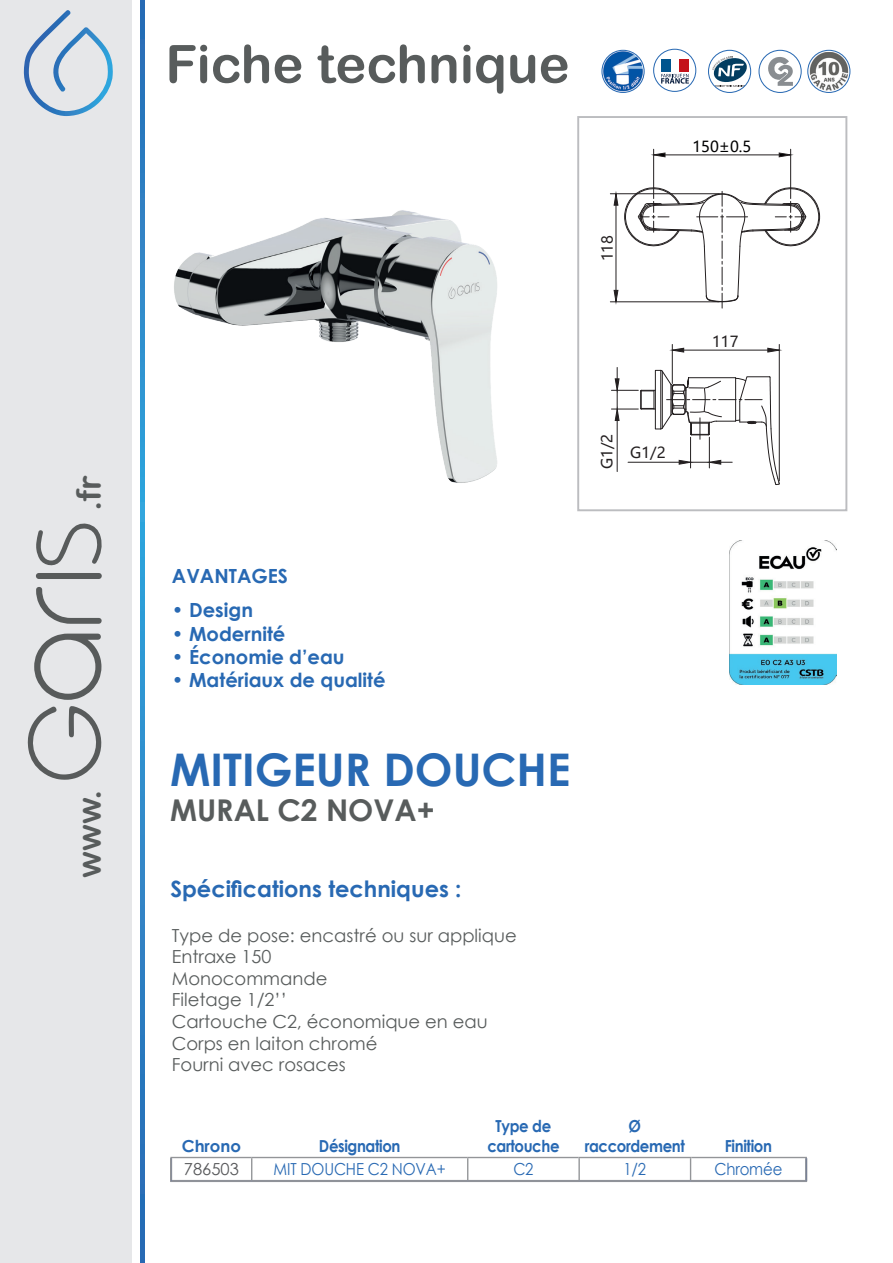
<style>
.page{position:relative;width:893px;height:1263px;background:#fff}
.page>*{position:absolute;margin:0;border:0;box-sizing:border-box;transform-origin:0 0}
.t1{font:52.5px "Arial Rounded MT Bold";color:#585c5c}
.t2{font:700 45px "Century Gothic";color:#2869b3}
.t3{font:33px "Arial Rounded MT Bold";color:#585c5c}
.t4{font:700 30px "Century Gothic";color:#585c5c}
.t5{font:700 22.5px "Century Gothic";color:#2869b3}
.t6{font:700 19.5px "Century Gothic";color:#2869b3}
.t7{font:18px/21.6px "Century Gothic";color:#585c5c}
.t8{font:700 16.5px/20px "Century Gothic";letter-spacing:-.025em;color:#2869b3;text-align:center;scale:.9 1}
.t9{font:16.5px "Century Gothic";letter-spacing:-.01em;color:#2869b3;scale:.9 1}
.t10{font:700 16.5px "Century Gothic";letter-spacing:-.025em;color:#2869b3}
.t11{font:16.5px "Century Gothic";color:#57585a}
.t12{font:15.15px "Microsoft Ya Hei";color:#231f20}
.t13{font:15.15px "Microsoft Ya Hei";color:#000001}
</style>
<div class="page">
<div style="left:0;top:0;width:131px;height:1263px;background:#e6e7e9"></div>
<svg style="left:36px;top:587px;width:66px;height:37px"></svg>
<svg style="left:36px;top:523px;width:66px;height:56px"></svg>
<svg style="left:27px;top:634px;width:75px;height:146px"></svg>
<svg style="left:24px;top:10px;width:89px;height:106px"></svg>
<svg style="left:140px;top:0;width:5px;height:1263px;background:#2c86c7"></svg>
<hr style="left:170px;top:1157px;width:82px;height:1px;background:#939598">
<hr style="left:252px;top:1157px;width:216px;height:1px;background:#939598">
<svg style="left:251px;top:1158px;width:1px;height:22px"></svg>
<hr style="left:468px;top:1157px;width:110px;height:1px;background:#939598">
<svg style="left:467px;top:1158px;width:1px;height:22px"></svg>
<hr style="left:691px;top:1157px;width:116px;height:1px;background:#939598">
<svg style="left:170px;top:1158px;width:2px;height:23px"></svg>
<svg style="left:805px;top:1158px;width:2px;height:23px"></svg>
<hr style="left:172px;top:1180px;width:80px;height:1px;background:#939598">
<hr style="left:170px;top:1181px;width:82px;height:1px;background:#939598">
<hr style="left:252px;top:1180px;width:216px;height:1px;background:#939598">
<hr style="left:252px;top:1181px;width:216px;height:1px;background:#939598">
<hr style="left:468px;top:1180px;width:111px;height:1px;background:#939598">
<hr style="left:468px;top:1181px;width:111px;height:1px;background:#939598">
<hr style="left:691px;top:1180px;width:115px;height:1px;background:#939598">
<hr style="left:691px;top:1181px;width:116px;height:1px;background:#939598">
<hr style="left:578px;top:1157px;width:113px;height:1px;background:#939598">
<hr style="left:578px;top:1158px;width:2px;height:22px;background:#939598">
<svg style="left:690px;top:1158px;width:1px;height:22px"></svg>
<hr style="left:579px;top:1180px;width:112px;height:1px;background:#939598">
<hr style="left:579px;top:1181px;width:112px;height:1px;background:#939598">
<svg style="left:768px;top:57px;width:25px;height:29px"></svg>
<div style="left:758px;top:50px;width:44px;height:43px;border:1px solid #2869b3;border-radius:50%"></div>
<img style="left:809px;top:52px;width:39px;height:39px">
<div style="left:807px;top:50px;width:43px;height:43px;border:1px solid #2869b3;border-radius:50%"></div>
<svg style="left:712px;top:56px;width:36px;height:31px"></svg>
<div style="left:708px;top:50px;width:43px;height:43px;border:1px solid #2869b3;border-radius:50%"></div>
<div style="left:661px;top:59px;width:9px;height:13px;background:#00548e"></div>
<div style="left:680px;top:59px;width:9px;height:13px;background:#c4121a"></div>
<svg style="left:661px;top:73px;width:28px;height:11px"></svg>
<div style="left:653px;top:49px;width:43px;height:43px;border:1px solid #2869b3;border-radius:50%"></div>
<div style="left:577px;top:116px;width:270px;height:395px;border:2px solid #bcbdc0"></div>
<img style="left:602px;top:50px;width:42px;height:42px;border-radius:21px">
<div style="left:601px;top:50px;width:44px;height:43px;border:1px solid #2869b3;border-radius:50%"></div>
<hr style="left:653px;top:149px;width:1px;height:50px;background:#231f20">
<hr style="left:790px;top:149px;width:1px;height:50px;background:#231f20">
<hr style="left:665px;top:155px;width:114px;height:1px;background:#231f20">
<svg style="left:653px;top:152px;width:13px;height:6px"></svg>
<svg style="left:778px;top:152px;width:13px;height:6px"></svg>
<hr style="left:610px;top:193px;width:109px;height:1px;background:#231f20">
<hr style="left:610px;top:302px;width:109px;height:1px;background:#231f20">
<svg style="left:613px;top:185px;width:207px;height:123px"></svg>
<hr style="left:672px;top:344px;width:1px;height:39px;background:#231f20">
<hr style="left:779px;top:344px;width:1px;height:137px;background:#231f20">
<hr style="left:684px;top:350px;width:84px;height:1px;background:#231f20">
<svg style="left:671px;top:347px;width:13px;height:6px"></svg>
<svg style="left:767px;top:347px;width:13px;height:6px"></svg>
<svg style="left:611px;top:367px;width:169px;height:118px"></svg>
<img style="left:174px;top:210px;width:323px;height:273px">
<img style="left:730px;top:541px;width:107px;height:143px">
<h3 class="t3" style="left:69px;top:511px;width:37px;rotate:-90deg">.fr</h3>
<h3 class="t3" style="left:69px;top:878px;width:89px;rotate:-90deg">www.</h3>
<h1 class="t1" style="left:166px;top:33px;width:406px">Fiche technique</h1>
<p class="t12" style="left:597px;top:261px;width:28px;rotate:-90deg">118</p>
<p class="t13" style="left:692px;top:136px;width:61px">150±0.5</p>
<p class="t12" style="left:712px;top:332px;width:28px">117</p>
<p class="t12" style="left:597px;top:469px;width:37px;rotate:-90deg">G1/2</p>
<p class="t12" style="left:630px;top:442px;width:37px">G1/2</p>
<p class="t6" style="left:172px;top:561px;width:118px">AVANTAGES</p>
<p class="t6" style="left:172px;top:595px;width:83px">• Design</p>
<p class="t6" style="left:172px;top:619px;width:115px">• Modernité</p>
<p class="t6" style="left:172px;top:642px;width:174px">• Économie d’eau</p>
<p class="t6" style="left:172px;top:665px;width:215px">• Matériaux de qualité</p>
<h2 class="t2" style="left:170px;top:735px;width:402px">MITIGEUR DOUCHE</h2>
<h3 class="t4" style="left:170px;top:787px;width:266px">MURAL C2 NOVA+</h3>
<p class="t5" style="left:170px;top:871px;width:293px">Spécifications techniques :</p>
<p class="t7" style="left:172px;top:924px;width:346px">Type de pose: encastré ou sur applique<br>Entraxe 150<br>Monocommande<br>Filetage 1/2’’<br>Cartouche C2, économique en eau<br>Corps en laiton chromé<br>Fourni avec rosaces</p>
<p class="t10" style="left:182px;top:1133px;width:61px">Chrono</p>
<p class="t8" style="left:319px;top:1135px;width:92px">Désignation</p>
<p class="t8" style="left:487px;top:1115px;width:82px">Type de cartouche</p>
<p class="t8" style="left:585px;top:1115px;width:113px">Ø raccordement</p>
<p class="t8" style="left:725px;top:1135px;width:54px">Finition</p>
<p class="t11" style="left:184px;top:1158px;width:57px">786503</p>
<p class="t9" style="left:274px;top:1158px;width:193px">MIT DOUCHE C2 NOVA+</p>
<p class="t9" style="left:513px;top:1158px;width:24px">C2</p>
<p class="t9" style="left:623px;top:1158px;width:27px">1/2</p>
<p class="t9" style="left:714px;top:1158px;width:77px">Chromée</p>
</div>
